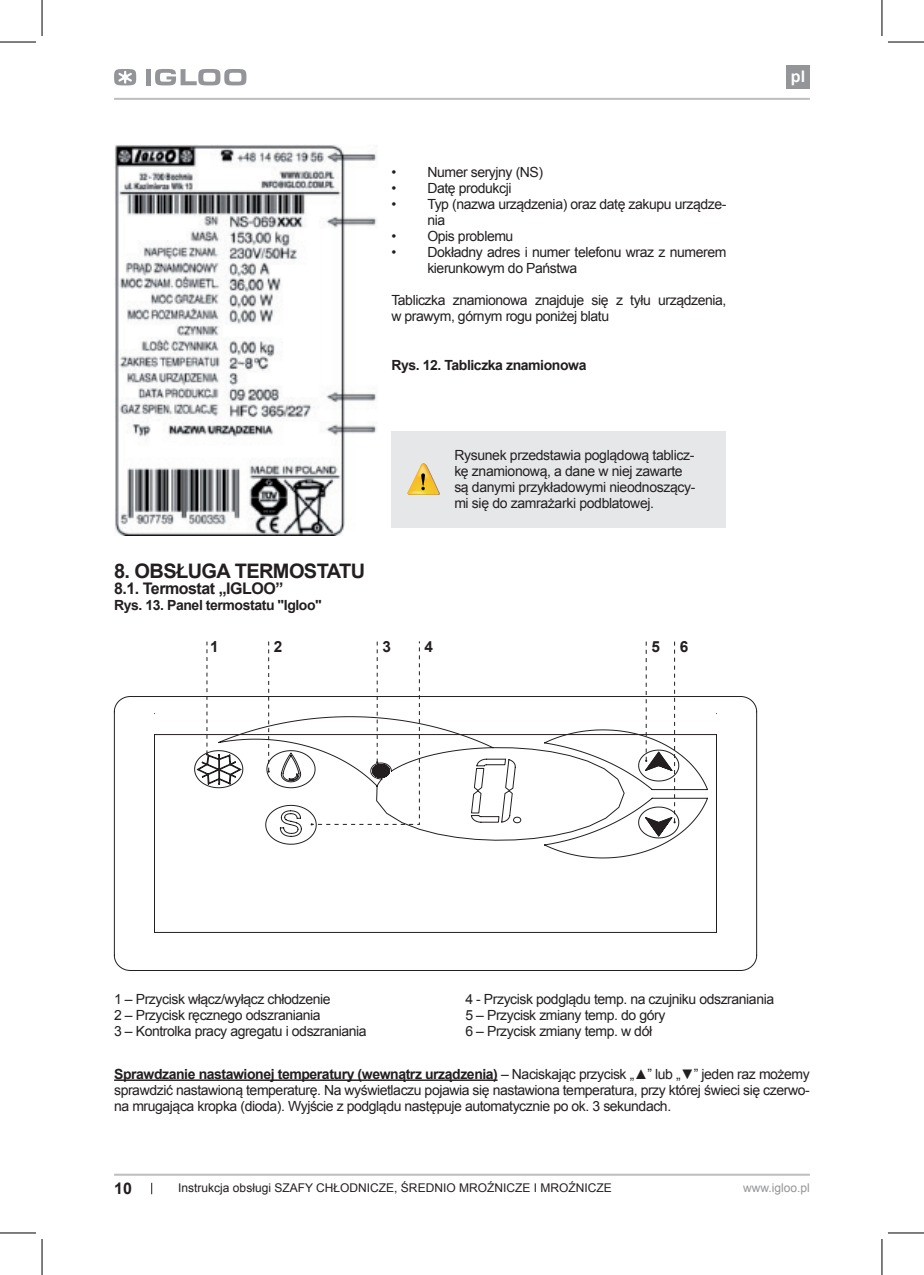
<style>
.page{position:relative;width:924px;height:1275px;background:#fff}
.page>*{position:absolute;margin:0;border:0;box-sizing:border-box;transform-origin:0 0}
.t1{font:700 20px "Arial";letter-spacing:-.03em;color:#231f20}
.t2{font:700 16px "Arial";letter-spacing:-.03em;color:#231f20}
.t3{font:700 16px "Arial";color:#fff}
.t4{font:700 15.4px "Arial";color:#231f20}
.t5{font:14px/16px "Arial";letter-spacing:-.03em;color:#231f20}
.t6{font:700 14px "Arial";letter-spacing:-.03em;color:#231f20}
.t7{font:12px "Arial";color:#231f20}
.t8{font:12px "Arial";color:#939598}
.s1{font-weight:700}
</style>
<div class="page">
<hr style="left:114px;top:98px;width:695px;height:2px;background:#bcbdc0">
<hr style="left:114px;top:1173px;width:695px;height:2px;background:#bcbdc0">
<div style="left:785px;top:65px;width:24px;height:23px;background:#939598"></div>
<svg style="left:151px;top:1182px;width:1px;height:12px"></svg>
<svg style="left:114px;top:69px;width:22px;height:17px"></svg>
<div style="left:146px;top:69px;width:5px;height:16px;background:#939598"></div>
<svg style="left:155px;top:69px;width:91px;height:17px"></svg>
<img style="left:114px;top:144px;width:263px;height:391px">
<div style="left:391px;top:431px;width:334px;height:96px;background:#e6e7e9"></div>
<img style="left:407px;top:464px;width:32px;height:31px">
<svg style="left:114px;top:696px;width:642px;height:275px"></svg>
<svg style="left:154px;top:713px;width:562px;height:162px"></svg>
<svg style="left:218px;top:716px;width:489px;height:142px"></svg>
<svg style="left:206px;top:641px;width:2px;height:114px"></svg>
<svg style="left:267px;top:641px;width:2px;height:131px"></svg>
<svg style="left:310px;top:641px;width:110px;height:184px"></svg>
<svg style="left:644px;top:641px;width:31px;height:195px"></svg>
<hr style="left:114px;top:1079px;width:383px;height:2px;background:#231f20">
<hr style="left:0;top:42px;width:36px;height:1px;background:#000">
<hr style="left:887px;top:42px;width:36px;height:1px;background:#000">
<hr style="left:0;top:1232px;width:36px;height:1px;background:#000">
<hr style="left:887px;top:1232px;width:36px;height:1px;background:#000">
<hr style="left:42px;top:0;width:1px;height:36px;background:#000">
<hr style="left:42px;top:1239px;width:1px;height:36px;background:#000">
<hr style="left:881px;top:0;width:1px;height:36px;background:#000">
<hr style="left:881px;top:1239px;width:1px;height:36px;background:#000">
<p class="t5" style="left:391px;top:164px;width:153px">• Numer seryjny (NS)</p>
<p class="t5" style="left:391px;top:180px;width:122px">• Datę produkcji</p>
<p class="t5" style="left:427px;top:196px;width:300px;text-indent:-36px">• Typ (nazwa urządzenia) oraz datę zakupu urządze&shy;nia</p>
<p class="t5" style="left:391px;top:228px;width:123px">• Opis problemu</p>
<p class="t5" style="left:427px;top:244px;width:300px;text-indent:-36px">• Dokładny adres i numer telefonu wraz z numerem kierunkowym do Państwa</p>
<p class="t5" style="left:391px;top:292px;width:336px">Tabliczka znamionowa znajduje się z tyłu urządzenia, w prawym, górnym rogu poniżej blatu</p>
<p class="t6" style="left:391px;top:356px;width:196px">Rys. 12. Tabliczka znamionowa</p>
<h1 class="t1" style="left:114px;top:557px;width:252px">8. OBSŁUGA TERMOSTATU</h1>
<p class="t2" style="left:114px;top:577px;width:171px">8.1. Termostat „IGLOO”</p>
<p class="t6" style="left:114px;top:595px;width:209px">Rys. 13. Panel termostatu "Igloo"</p>
<p class="t5" style="left:454px;top:447px;width:243px">Rysunek przedstawia poglądową tablicz&shy;kę znamionową, a dane w niej zawarte są danymi przykładowymi nieodnoszący&shy;mi się do zamrażarki podblatowej.</p>
<p class="t4" style="left:210px;top:636px;width:10px">1</p>
<p class="t4" style="left:274px;top:636px;width:10px">2</p>
<p class="t4" style="left:382px;top:636px;width:10px">3</p>
<p class="t4" style="left:424px;top:636px;width:10px">4</p>
<p class="t4" style="left:651px;top:636px;width:10px">5</p>
<p class="t4" style="left:679px;top:636px;width:10px">6</p>
<p class="t3" style="left:790px;top:65px;width:16px">pl</p>
<p class="t5" style="left:114px;top:991px;width:254px">1 – Przycisk włącz/wyłącz chłodzenie<br>2 – Przycisk ręcznego odszraniania<br>3 – Kontrolka pracy agregatu i odszraniania</p>
<p class="t5" style="left:465px;top:991px;width:310px">4 - Przycisk podglądu temp. na czujniku odszraniania<br>5 – Przycisk zmiany temp. do góry<br>6 – Przycisk zmiany temp. w dół</p>
<p class="t5" style="left:114px;top:1065px;width:697px;text-align:justify"><span class="s1">Sprawdzanie nastawionej temperatury (wewnątrz urządzenia)</span> – Naciskając przycisk „▲” lub „▼” jeden raz możemy sprawdzić nastawioną temperaturę. Na wyświetlaczu pojawia się nastawiona temperatura, przy której świeci się czerwo&shy;na mrugająca kropka (dioda). Wyjście z podglądu następuje automatycznie po ok. 3 sekundach.</p>
<p class="t2" style="left:114px;top:1177px;width:19px">10</p>
<p class="t7" style="left:178px;top:1179px;width:435px">Instrukcja obsługi SZAFY CHŁODNICZE, ŚREDNIO MROŹNICZE I MROŹNICZE</p>
<p class="t8" style="left:742px;top:1179px;width:68px">www.igloo.pl</p>
</div>
